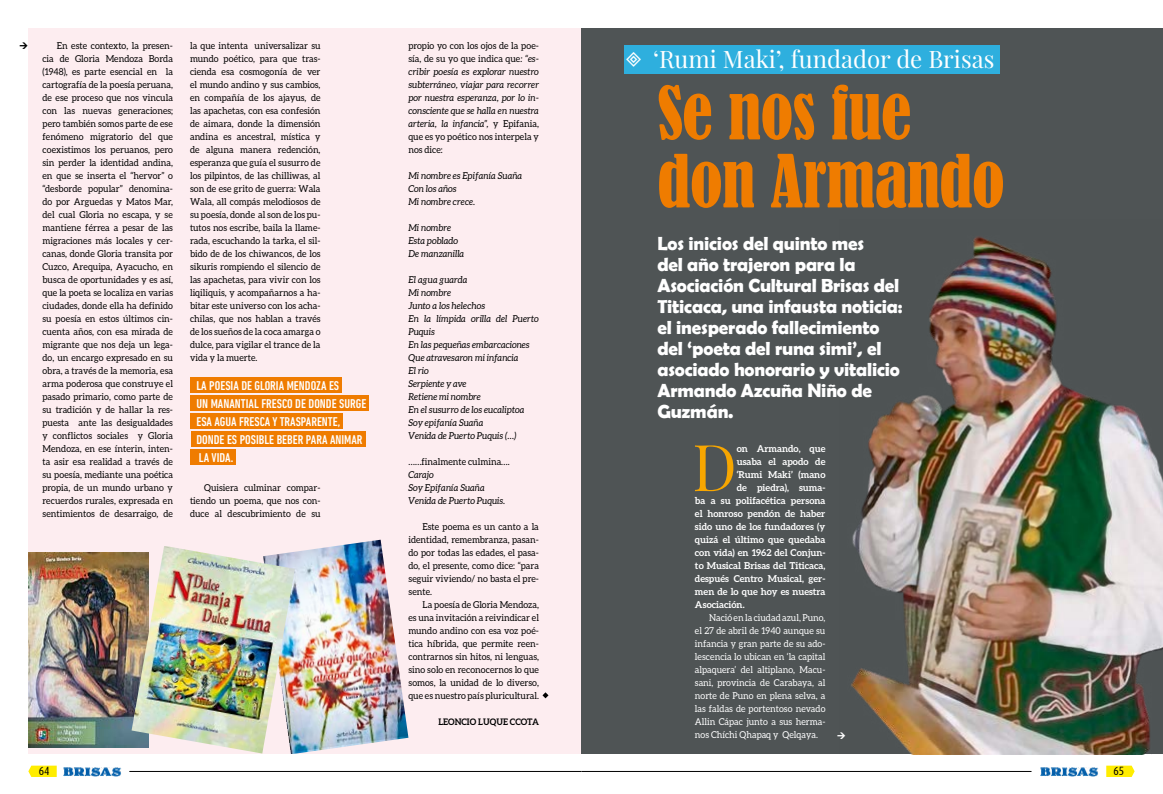
<style>
.page{position:relative;width:1163px;height:794px;background:#fff}
.page>*{position:absolute;margin:0;border:0;box-sizing:border-box;transform-origin:0 0}
.t1{font:condensed 68px/68px "Bernard";letter-spacing:-.01em;color:#ef7c00}
.t2{font:64.6px "Playfair Display";color:#f7a600;scale:.95 1}
.t3{font:24px "Playfair Display";color:#fff}
.t4{font:700 19px/21px "Berlin Sans FB Demi";letter-spacing:-.01em;color:#fff}
.t5{font:500 condensed 13px/18px "DIN Next LT Pro";color:#fff}
.t6{font:12px "Dax Condensed";color:#000}
.t7{font:9.5px/13px "Aleo";color:#000;text-align:justify;scale:.95 1}
.t8{font:italic 9.5px/13px "Aleo";color:#000;scale:.95 1}
.t9{font:9.5px/13px "Aleo";color:#fff;text-align:justify;scale:.95 1}
.t10{font:700 9.5px "Aleo";color:#fff}
.t11{font:700 9px "Aleo";color:#000;scale:.95 1}
.s1{font-style:normal}
</style>
<div class="page">
<hr style="left:129px;top:771px;width:452px;height:1px;background:#000">
<hr style="left:581px;top:771px;width:450px;height:1px;background:#000">
<svg style="left:1106px;top:765px;width:28px;height:12px"></svg>
<svg style="left:28px;top:765px;width:29px;height:12px"></svg>
<img style="left:63px;top:767px;width:58px;height:9px">
<img style="left:1040px;top:767px;width:58px;height:9px">
<div style="left:28px;top:28px;width:553px;height:726px;background:#fdedf0"></div>
<img style="left:290px;top:539px;width:118px;height:215px">
<img style="left:28px;top:552px;width:103px;height:195px">
<img style="left:131px;top:546px;width:164px;height:207px">
<div style="left:191px;top:377px;width:151px;height:15px;background:#ef7c00"></div>
<div style="left:191px;top:395px;width:178px;height:15px;background:#ef7c00"></div>
<div style="left:191px;top:413px;width:152px;height:15px;background:#ef7c00"></div>
<div style="left:191px;top:431px;width:174px;height:15px;background:#ef7c00"></div>
<div style="left:191px;top:449px;width:45px;height:15px;background:#ef7c00"></div>
<div style="left:581px;top:28px;width:581px;height:726px;background:#4f5455"></div>
<div style="left:624px;top:45px;width:375px;height:29px;background:#2eafde"></div>
<img style="left:851px;top:236px;width:311px;height:518px">
<svg style="left:542px;top:692px;width:6px;height:6px"></svg>
<p class="t7" style="left:43px;top:39px;width:139px;text-indent:14px">En este contexto, la presen&shy;cia de Gloria Mendoza Borda (1948), es parte esencial en la cartografía de la poesía peruana, de ese proceso que nos vincula con las nuevas generaciones; pero también somos parte de ese fenómeno migratorio del que coexistimos los peruanos, pero sin perder la identidad andina, en que se inserta el “hervor” o “desborde popular” denomina&shy;do por Arguedas y Matos Mar, del cual Gloria no escapa, y se mantiene férrea a pesar de las migraciones más locales y cer&shy;canas, donde Gloria transita por Cuzco, Arequipa, Ayacucho, en busca de oportunidades y es así, que la poeta se localiza en varias ciudades, donde ella ha definido su poesía en estos últimos cin&shy;cuenta años, con esa mirada de migrante que nos deja un lega&shy;do, un encargo expresado en su obra, a través de la memoria, esa arma poderosa que construye el pasado primario, como parte de su tradición y de hallar la res&shy;puesta ante las desigualdades y conflictos sociales y Gloria Mendoza, en ese ínterin, inten&shy;ta asir esa realidad a través de su poesía, mediante una poética propia, de un mundo urbano y recuerdos rurales, expresada en sentimientos de desarraigo, de</p>
<p class="t8" style="left:408px;top:39px;width:139px;text-align:justify"><span class="s1">propio yo con los ojos de la poe&shy;sía, de su yo que indica que</span>: “es&shy;cribir poesía es explorar nuestro subterráneo, viajar para recorrer por nuestra esperanza, por lo in&shy;consciente que se halla en nuestra arteria, la infancia”, <span class="s1">y Epifania, que es yo poético nos interpela y nos dice:</span></p>
<p class="t7" style="left:190px;top:39px;width:139px">la que intenta universalizar su mundo poético, para que tras&shy;cienda esa cosmogonía de ver el mundo andino y sus cambios, en compañía de los ajayus, de las apachetas, con esa confesión de aimara, donde la dimensión andina es ancestral, mística y de alguna manera redención, esperanza que guía el susurro de los pilpintos, de las chilliwas, al son de ese grito de guerra: Wala Wala, all compás melodiosos de su poesía, donde al son de los pu&shy;tutos nos escribe, baila la llame&shy;rada, escuchando la tarka, el sil&shy;bido de de los chiwancos, de los sikuris rompiendo el silencio de las apachetas, para vivir con los liqiliquis, y acompañarnos a ha&shy;bitar este universo con los acha&shy;chilas, que nos hablan a través de los sueños de la coca amarga o dulce, para vigilar el trance de la vida y la muerte.</p>
<p class="t8" style="left:408px;top:169px;width:121px">Mi nombre es Epifanía Suaña<br>Con los años<br>Mi nombre crece.</p>
<p class="t8" style="left:408px;top:221px;width:60px">Mi nombre<br>Esta poblado<br>De manzanilla</p>
<p class="t8" style="left:408px;top:273px;width:139px">El agua guarda<br>Mi nombre<br>Junto a los helechos<br>En la límpida orilla del Puerto<br>Puquis<br>En las pequeñas embarcaciones<br>Que atravesaron mi infancia<br>El rio<br>Serpiente y ave<br>Retiene mi nombre<br>En el susurro de los eucaliptoa<br>Soy epifanía Suaña<br>Venida de Puerto Puquis (…)</p>
<p class="t7" style="left:408px;top:455px;width:108px">……finalmente culmina….</p>
<p class="t8" style="left:408px;top:468px;width:103px">Carajo<br>Soy Epifanía Suaña<br>Venida de Puerto Puquis.</p>
<p class="t7" style="left:408px;top:520px;width:139px;text-indent:14px">Este poema es un canto a la identidad, remembranza, pasan&shy;do por todas las edades, el pasa&shy;do, el presente, como dice: “para seguir viviendo/ no basta el pre&shy;sente.</p>
<p class="t7" style="left:408px;top:598px;width:139px;text-indent:14px">La poesía de Gloria Mendoza, es una invitación a reivindicar el mundo andino con esa voz poé&shy;tica híbrida, que permite reen&shy;contrarnos sin hitos, ni lenguas, sino solo en reconocernos lo que somos, la unidad de lo diverso, que es nuestro país pluricultural.</p>
<p class="t11" style="left:438px;top:717px;width:107px">LEONCIO LUQUE CCOTA</p>
<h3 class="t5" style="left:196px;top:376px;width:171px">LA POESIA DE GLORIA MENDOZA ES<br>UN MANANTIAL FRESCO DE DONDE SURGE<br>ESA AGUA FRESCA Y TRASPARENTE,<br>DONDE ES POSIBLE BEBER PARA ANIMAR<br>LA VIDA.</h3>
<p class="t7" style="left:190px;top:481px;width:139px;text-indent:14px">Quisiera culminar compar&shy;tiendo un poema, que nos con&shy;duce al descubrimiento de su</p>
<h3 class="t3" style="left:653px;top:44px;width:343px">‘Rumi Maki’, fundador de Brisas</h3>
<h1 class="t1" style="left:657px;top:80px;width:349px">Se nos fue don Armando</h1>
<h3 class="t4" style="left:657px;top:233px;width:247px">Los inicios del quinto mes<br>del año trajeron para la<br>Asociación Cultural Brisas del<br>Titicaca, una infausta noticia: el inesperado fallecimiento del ‘poeta del runa simi’, el asociado honorario y vitalicio<br>Armando Azcuña Niño de<br>Guzmán.</h3>
<h2 class="t2" style="left:692px;top:426px;width:48px">D</h2>
<p class="t10" style="left:736px;top:443px;width:90px">on Armando, que</p>
<p class="t10" style="left:736px;top:456px;width:90px">usaba el apodo de</p>
<p class="t10" style="left:736px;top:469px;width:90px">‘Rumi Maki’ (mano</p>
<p class="t10" style="left:736px;top:482px;width:90px">de piedra), suma-</p>
<p class="t10" style="left:694px;top:495px;width:132px">ba a su polifacética persona</p>
<p class="t10" style="left:694px;top:508px;width:132px">el honroso pendón de haber</p>
<p class="t10" style="left:694px;top:521px;width:132px">sido uno de los fundadores (y</p>
<p class="t10" style="left:694px;top:534px;width:132px">quizá el último que quedaba</p>
<p class="t10" style="left:694px;top:547px;width:132px">con vida) en 1962 del Conjun-</p>
<p class="t10" style="left:694px;top:560px;width:132px">to Musical Brisas del Titicaca,</p>
<p class="t10" style="left:694px;top:573px;width:132px">después Centro Musical, ger-</p>
<p class="t10" style="left:694px;top:586px;width:132px">men de lo que hoy es nuestra</p>
<p class="t10" style="left:694px;top:599px;width:51px">Asociación.</p>
<p class="t9" style="left:694px;top:611px;width:139px;text-indent:14px">Nació en la ciudad azul, Puno, el 27 de abril de 1940 aunque su infancia y gran parte de su ado&shy;lescencia lo ubican en ‘la capital alpaquera’ del altiplano, Macu&shy;sani, provincia de Carabaya, al norte de Puno en plena selva, a las faldas de portentoso nevado Allin Cápac junto a sus herma&shy;nos Chíchi Qhapaq y Qelqaya.</p>
<p class="t6" style="left:39px;top:764px;width:12px">64</p>
<p class="t6" style="left:1113px;top:764px;width:12px">65</p>
</div>
